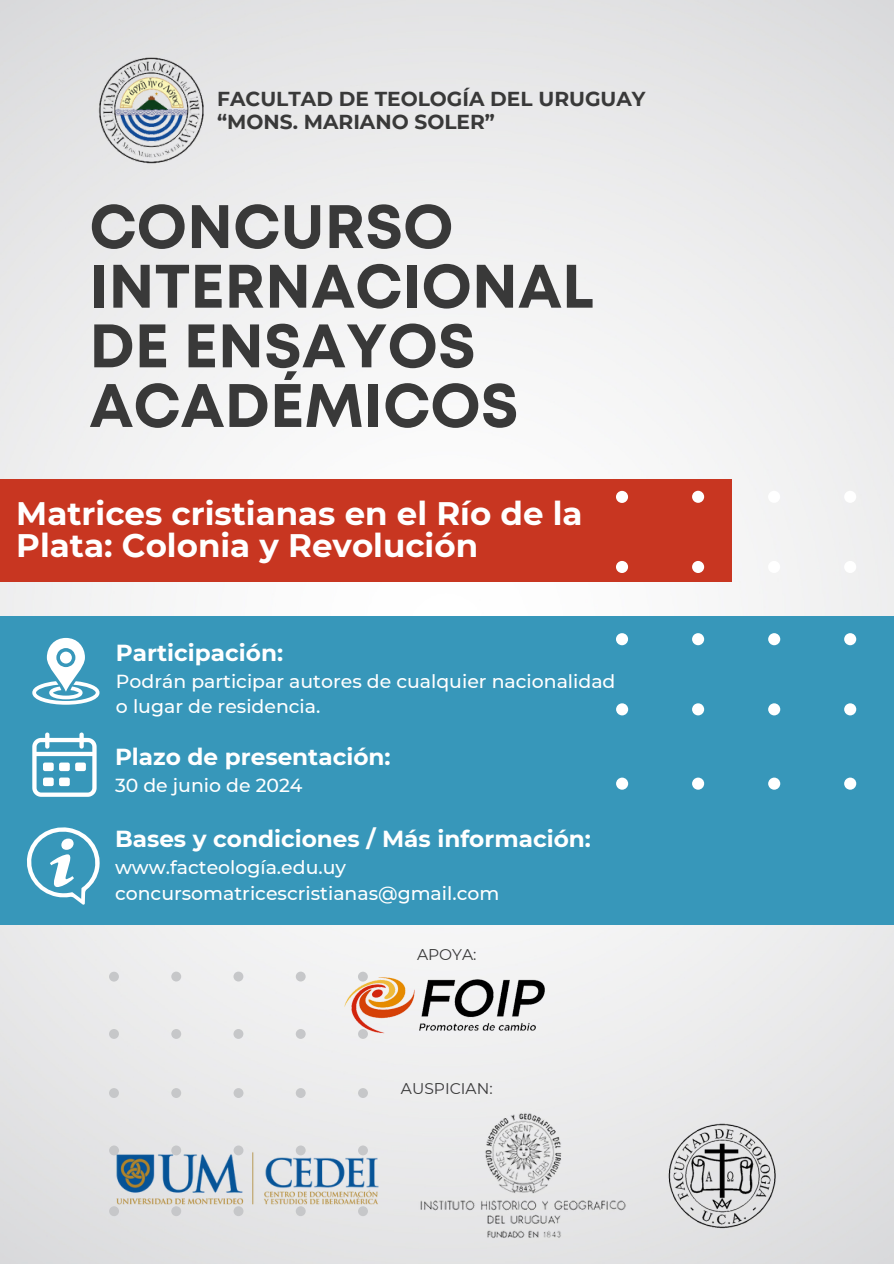
<style>
.page{position:relative;width:894px;height:1264px;background:#fff}
.page>*{position:absolute;margin:0;border:0;box-sizing:border-box;transform-origin:0 0}
.t1{font:700 61.2px/59.6px "Mont";color:#393939}
.t2{font:700 32.55px/31.5px "Montserrat";color:#fff}
.t3{font:700 23.1px "Montserrat";color:#fff}
.t4{font:700 20.1px "Montserrat";color:#393939}
.t5{font:500 18.9px/25.8px "Montserrat";color:#fff}
.t6{font:15.45px "Montserrat";color:#393939}
</style>
<div class="page">
<img style="left:0;top:0;width:893px;height:1263px">
<div style="left:0;top:479px;width:731px;height:102px;background:#c83621"></div>
<div style="left:109px;top:971px;width:259px;height:245px;background:#ececed"></div>
<img style="left:417px;top:1105px;width:210px;height:137px">
<img style="left:112px;top:1119px;width:270px;height:113px">
<img style="left:661px;top:1118px;width:120px;height:114px">
<img style="left:325px;top:945px;width:243px;height:120px">
<img style="left:97px;top:54px;width:110px;height:113px">
<div style="left:0;top:616px;width:893px;height:308px;background:#3797ba"></div>
<svg style="left:615px;top:491px;width:278px;height:298px"></svg>
<svg style="left:32px;top:638px;width:67px;height:66px"></svg>
<svg style="left:32px;top:732px;width:64px;height:64px"></svg>
<svg style="left:27px;top:827px;width:73px;height:77px"></svg>
<p class="t4" style="left:217px;top:86px;width:430px">FACULTAD DE TEOLOGÍA DEL URUGUAY</p>
<p class="t4" style="left:217px;top:110px;width:279px">“MONS. MARIANO SOLER”</p>
<p class="t1" style="left:89px;top:201px;width:506px">CONCURSO<br>INTERNACIONAL<br>DE ENSAYOS<br>ACADÉMICOS</p>
<p class="t2" style="left:16px;top:498px;width:567px">Matrices cristianas en el Río de la<br>Plata: Colonia y Revolución</p>
<p class="t3" style="left:116px;top:638px;width:169px">Participación:</p>
<p class="t5" style="left:116px;top:668px;width:501px">Podrán participar autores de cualquier nacionalidad o lugar de residencia.</p>
<p class="t3" style="left:115px;top:742px;width:277px">Plazo de presentación:</p>
<p class="t5" style="left:115px;top:772px;width:189px">30 de junio de 2024</p>
<p class="t3" style="left:115px;top:825px;width:477px">Bases y condiciones / Más información:</p>
<p class="t5" style="left:115px;top:854px;width:232px">www.facteología.edu.uy</p>
<p class="t5" style="left:115px;top:880px;width:386px">concursomatricescristianas@gmail.com</p>
<p class="t6" style="left:417px;top:944px;width:61px">APOYA:</p>
<p class="t6" style="left:401px;top:1078px;width:93px">AUSPICIAN:</p>
</div>
